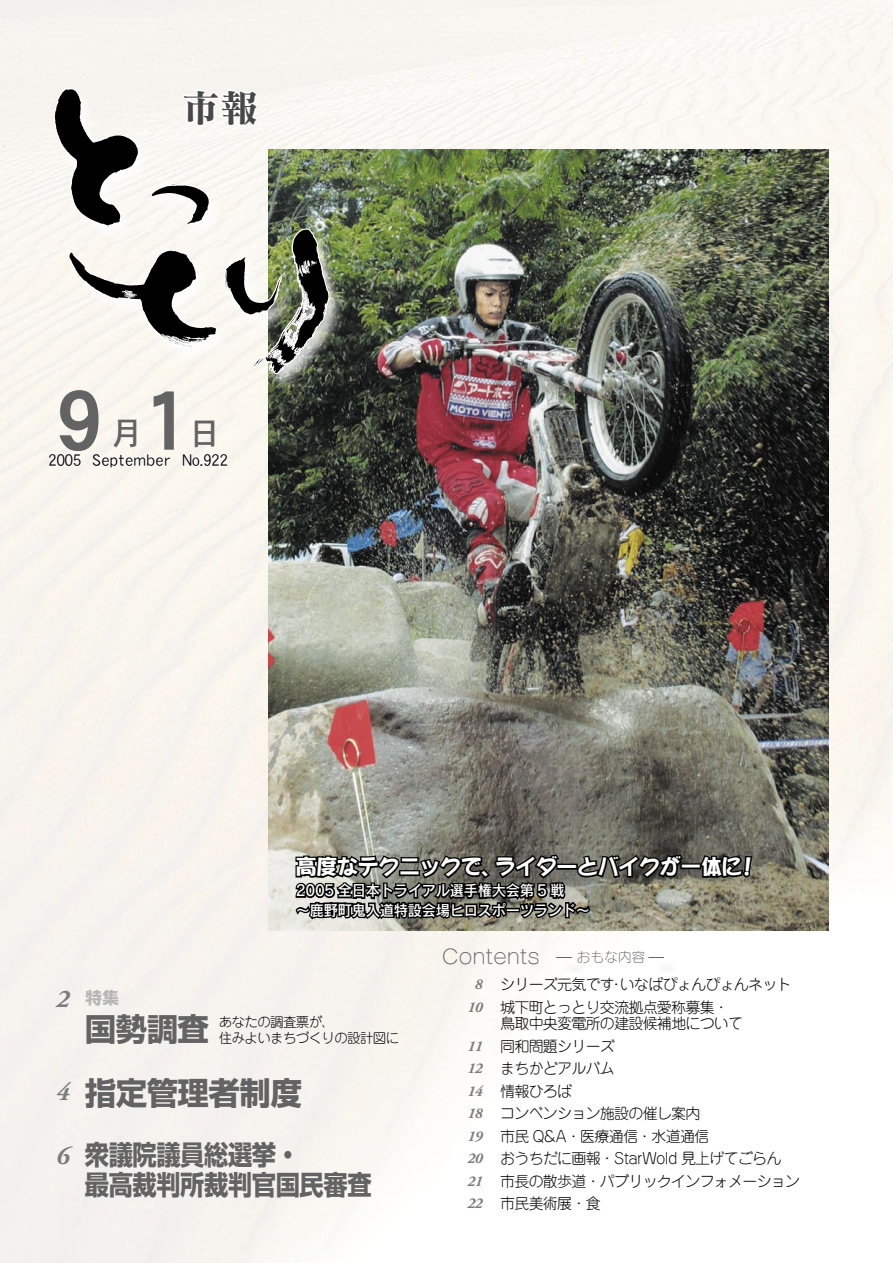
<style>
.page{position:relative;width:893px;height:1263px;background:#fff}
.page>*{position:absolute;margin:0;border:0;box-sizing:border-box;transform-origin:0 0}
.ノーマル{font:90px "DFHS Gothic Std W7";color:#636363}
.t1{font:38.25px "Matisse Pro B";color:#484848}
.ノーマル-2{font:33px "DFHS Gothic Std W5";color:#636363}
.t2{font:700 31.5px "Shin Go Pro";letter-spacing:-.02em;color:#636363}
.t3{font:700 27px "Shin Go Pro";letter-spacing:-.02em;color:#636363;scale:.9 1}
.t4{font:italic 700 25.5px "Adobe Garamond";color:#7c7c7c}
.t5{font:21px "DFPOP1 Std W12";letter-spacing:-.02em;color:#fff}
.t6{font:19.5px "Seurat Pro L";letter-spacing:.02em;color:#636363}
.ノーマル-3{font:18px "DFHS Gothic Std W3";letter-spacing:.05em;color:#000;scale:.9 1}
.t7{font:700 16.5px "Shin Go Pro";color:#b6b6b6}
.t8{font:300 15px "Jun 101 Pro";letter-spacing:-.05em;color:#000}
.t9{font:15px "Rodin Pro DB";letter-spacing:-.02em;color:#fff;scale:.95 1}
.t10{font:italic 700 15px "Adobe Garamond";letter-spacing:-.02em;color:#7c7c7c}
.t11{font:300 13.5px "Jun 101 Pro";letter-spacing:-.05em;color:#000}
.t12{font:13.5px "Seurat Pro L";letter-spacing:.02em;color:#636363}
</style>
<div class="page">
<img style="left:268px;top:149px;width:561px;height:782px">
<svg style="left:48px;top:452px;width:34px;height:15px"></svg>
<svg style="left:91px;top:453px;width:81px;height:16px"></svg>
<svg style="left:182px;top:451px;width:47px;height:18px"></svg>
<div style="left:49px;top:86px;width:298px;height:307px;background:#fff;opacity:.8"></div>
<svg style="left:52px;top:73px;width:281px;height:369px"></svg>
<div style="left:561px;top:958px;width:27px;height:19px;background:#fdfdfb"></div>
<svg style="left:556px;top:957px;width:16px;height:1px"></svg>
<svg style="left:648px;top:957px;width:16px;height:1px"></svg>
<div style="left:680px;top:863px;width:21px;height:6px;border:3px solid #000"></div>
<svg style="left:698px;top:826px;width:56px;height:66px;background:#59584d"></svg>
<svg style="left:294px;top:852px;width:390px;height:97px;background:#787770"></svg>
<p class="t1" style="left:182px;top:83px;width:78px">市報</p>
<p class="ノーマル" style="left:56px;top:369px;width:133px">9 1</p>
<p class="ノーマル-2" style="left:111px;top:415px;width:34px">月</p>
<p class="ノーマル-2" style="left:188px;top:415px;width:35px">日</p>
<p class="ノーマル-3" style="left:49px;top:450px;width:38px">2005</p>
<p class="ノーマル-3" style="left:92px;top:450px;width:89px">September</p>
<p class="ノーマル-3" style="left:182px;top:450px;width:52px">No.922</p>
<p class="t5" style="left:495px;top:855px;width:249px">ライダーとバイクが一体に</p>
<p class="t5" style="left:296px;top:855px;width:208px">高度なテクニックで、</p>
<p class="t9" style="left:296px;top:881px;width:284px">2005 全日本トライアル選手権大会第 5 戦</p>
<p class="t9" style="left:296px;top:900px;width:311px">～鹿野町鬼入道特設会場ヒロスポーツランド~</p>
<p class="t5" style="left:737px;top:855px;width:22px">!</p>
<p class="t6" style="left:442px;top:944px;width:99px">CONTENTS</p>
<p class="t12" style="left:577px;top:948px;width:70px">おもな内容</p>
<p class="t4" style="left:56px;top:984px;width:15px">2</p>
<p class="t7" style="left:86px;top:985px;width:35px">特集</p>
<p class="t2" style="left:85px;top:1004px;width:126px">国勢調査</p>
<p class="t11" style="left:219px;top:1011px;width:118px">あなたの調査票が、</p>
<p class="t11" style="left:219px;top:1027px;width:182px">住みよいまちづくりの設計図に</p>
<p class="t4" style="left:56px;top:1078px;width:15px">4</p>
<p class="t2" style="left:85px;top:1068px;width:219px">指定管理者制度</p>
<p class="t4" style="left:56px;top:1142px;width:15px">6</p>
<p class="t3" style="left:85px;top:1133px;width:241px">衆議院議員総選挙・</p>
<p class="t3" style="left:85px;top:1163px;width:320px">最高裁判所裁判官国民審査</p>
<p class="t10" style="left:475px;top:976px;width:9px">8</p>
<p class="t10" style="left:467px;top:999px;width:17px">10</p>
<p class="t10" style="left:467px;top:1038px;width:17px">11</p>
<p class="t10" style="left:467px;top:1060px;width:17px">12</p>
<p class="t10" style="left:467px;top:1083px;width:17px">14</p>
<p class="t10" style="left:467px;top:1105px;width:17px">18</p>
<p class="t10" style="left:467px;top:1128px;width:17px">19</p>
<p class="t10" style="left:467px;top:1150px;width:17px">20</p>
<p class="t10" style="left:467px;top:1173px;width:17px">21</p>
<p class="t10" style="left:467px;top:1195px;width:17px">22</p>
<p class="t8" style="left:500px;top:973px;width:293px">シリーズ元気ですいなばぴょんぴょんネット</p>
<p class="t8" style="left:609px;top:973px;width:16px">・</p>
<p class="t8" style="left:500px;top:995px;width:230px">城下町とっとり交流拠点愛称募集・</p>
<p class="t8" style="left:500px;top:1012px;width:244px">鳥取中央変電所の建設候補地について</p>
<p class="t8" style="left:500px;top:1034px;width:116px">同和問題シリーズ</p>
<p class="t8" style="left:500px;top:1057px;width:116px">まちかどアルバム</p>
<p class="t8" style="left:500px;top:1079px;width:73px">情報ひろば</p>
<p class="t8" style="left:500px;top:1102px;width:202px">コンベンション施設の催し案内</p>
<p class="t8" style="left:500px;top:1124px;width:211px">市民 Q&amp;A・医療通信・水道通信</p>
<p class="t8" style="left:500px;top:1147px;width:283px">おうちだに画報・StarWold 見上げてごらん</p>
<p class="t8" style="left:500px;top:1169px;width:301px">市長の散歩道・パブリックインフォメーション</p>
<p class="t8" style="left:500px;top:1192px;width:102px">市民美術展・食</p>
</div>
